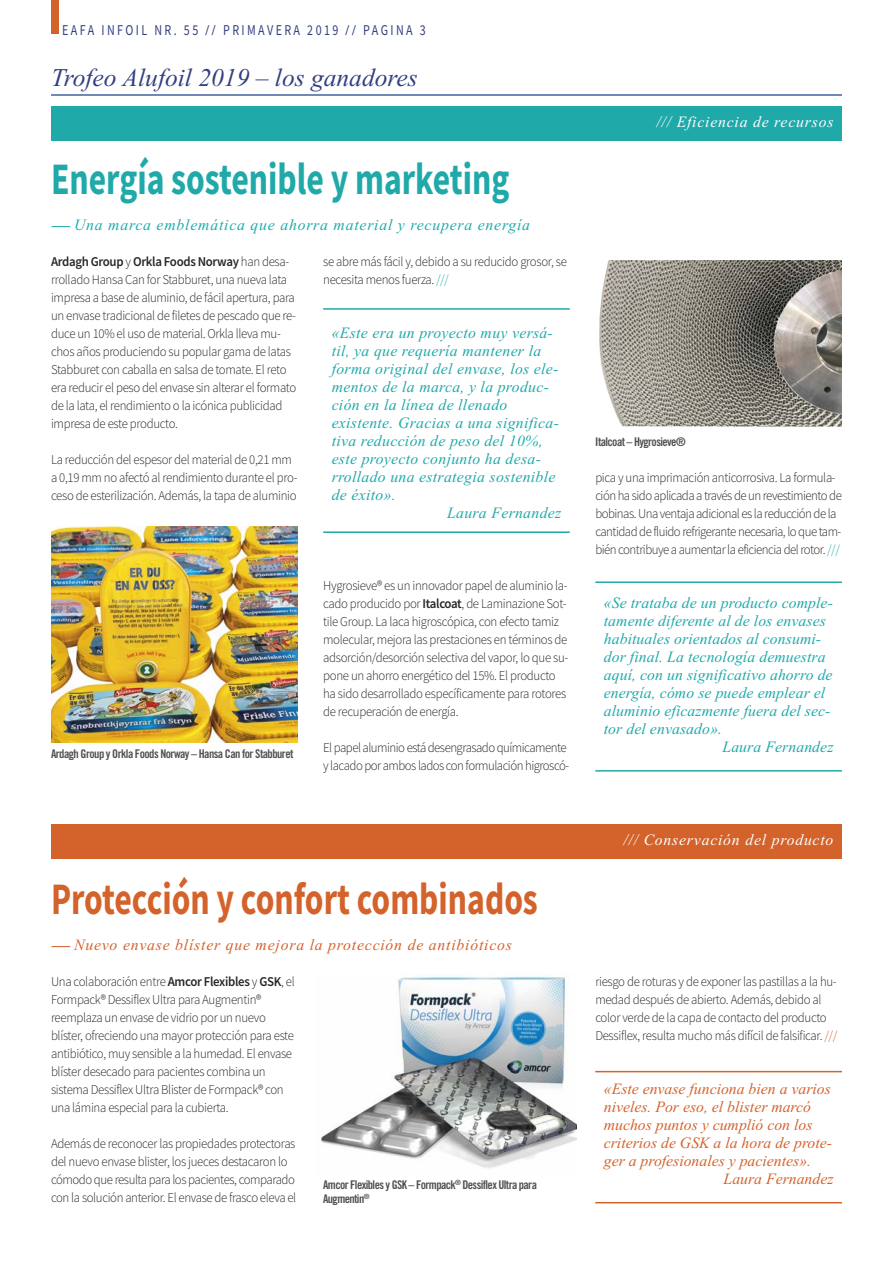
<style>
.page{position:relative;width:893px;height:1263px;background:#fff}
.page>*{position:absolute;margin:0;border:0;box-sizing:border-box;transform-origin:0 0}
.t1{font:700 45px "Source Sans Pro";color:#d4622b;scale:.75 1}
.t2{font:700 45px "Source Sans Pro";color:#20a9a9;scale:.75 1}
.t3{font:italic 25.5px "Times New Roman";color:#333f81}
.t4{font:italic 15.75px "Times New Roman";letter-spacing:.02em;color:#20a9a9}
.t5{font:italic 15.75px "Times New Roman";color:#d4622b}
.t6{font:italic 15.75px "Times New Roman";letter-spacing:.05em;color:#d4622b}
.t7{font:italic 15.75px "Times New Roman";letter-spacing:.05em;color:#20a9a9}
.t8{font:italic 15.75px "Times New Roman";letter-spacing:.05em;color:#fff}
.t9{font:15px "Source Sans Pro";letter-spacing:.2em;color:#333f81;scale:.8 1}
.t10{font:300 13.5px/18px "Source Sans Pro";letter-spacing:-.025em;color:#272526;scale:.95 1}
.t11{font:12px/13.5px "Trade Gothic Bold Cond Twenty";letter-spacing:-.05em;color:#525152}
.s1{font-family:"Trade Gothic Cond Eighteen";font-size:13.5px}
.s2{font-weight:600}
.s3{color:#20a9a9}
.s4{color:#d4622b}
</style>
<div class="page">
<div style="left:51px;top:0;width:7px;height:34px;background:#d4622b"></div>
<hr style="left:51px;top:94px;width:791px;height:2px;background:#4362a2">
<div style="left:51px;top:106px;width:791px;height:34px;background:#20a9a9"></div>
<div style="left:51px;top:824px;width:791px;height:34px;background:#d4622b"></div>
<img style="left:51px;top:526px;width:247px;height:216px">
<img style="left:599px;top:260px;width:243px;height:167px">
<img style="left:321px;top:976px;width:256px;height:193px">
<hr style="left:595px;top:1071px;width:247px;height:1px;background:#d4622b">
<hr style="left:595px;top:1202px;width:247px;height:1px;background:#d4622b">
<hr style="left:323px;top:308px;width:247px;height:2px;background:#20a9a9">
<hr style="left:323px;top:531px;width:247px;height:2px;background:#20a9a9">
<hr style="left:595px;top:581px;width:247px;height:2px;background:#20a9a9">
<hr style="left:595px;top:770px;width:247px;height:2px;background:#20a9a9">
<p class="t9" style="left:62px;top:24px;width:456px">EAFA INFOIL NR. 55 <span class="s1">//</span> PRIMAVERA 2019 <span class="s1">//</span> PAGINA 3</p>
<h2 class="t3" style="left:51px;top:62px;width:368px">Trofeo Alufoil 2019 – los ganadores</h2>
<h1 class="t2" style="left:51px;top:162px;width:613px">Energía sostenible y marketing</h1>
<p class="t7" style="left:51px;top:215px;width:480px">----- Una marca emblemática que ahorra material y recupera energía</p>
<p class="t10" style="left:51px;top:254px;width:260px"><span class="s2">Ardagh Group</span> y <span class="s2">Orkla Foods Norway</span> han desa&shy;rrollado Hansa Can for Stabburet, una nueva lata impresa a base de aluminio, de fácil apertura, para un envase tradicional de filetes de pescado que re&shy;duce un 10% el uso de material. Orkla lleva mu&shy;chos años produciendo su popular gama de latas Stabburet con caballa en salsa de tomate. El reto era reducir el peso del envase sin alterar el formato de la lata, el rendimiento o la icónica publicidad impresa de este producto.</p>
<p class="t10" style="left:51px;top:452px;width:261px">La reducción del espesor del material de 0,21 mm a 0,19 mm no afectó al rendimiento durante el pro&shy;ceso de esterilización. Además, la tapa de aluminio</p>
<p class="t11" style="left:51px;top:747px;width:244px">Ardagh Group y Orkla Foods Norway – Hansa Can for Stabburet</p>
<p class="t10" style="left:323px;top:254px;width:258px">se abre más fácil y, debido a su reducido grosor, se necesita menos fuerza. <span class="s3">///</span></p>
<p class="t4" style="left:332px;top:323px;width:223px">«Este era un proyecto muy versá-</p>
<p class="t4" style="left:332px;top:341px;width:211px">til, ya que requería mantener la</p>
<p class="t4" style="left:332px;top:359px;width:228px">forma original del envase, los ele-</p>
<p class="t4" style="left:332px;top:377px;width:219px">mentos de la marca, y la produc-</p>
<p class="t4" style="left:332px;top:395px;width:177px">ción en la línea de llenado</p>
<p class="t4" style="left:332px;top:413px;width:229px">existente. Gracias a una significa-</p>
<p class="t4" style="left:332px;top:431px;width:212px">tiva reducción de peso del 10%,</p>
<p class="t4" style="left:332px;top:449px;width:211px">este proyecto conjunto ha desa-</p>
<p class="t4" style="left:332px;top:467px;width:225px">rrollado una estrategia sostenible</p>
<p class="t4" style="left:332px;top:485px;width:66px">de éxito».</p>
<p class="t4" style="left:447px;top:503px;width:116px">Laura Fernandez</p>
<p class="t10" style="left:323px;top:578px;width:259px">Hygrosieve® es un innovador papel de aluminio la&shy;cado producido por <span class="s2">Italcoat</span>, de Laminazione Sot&shy;tile Group. La laca higroscópica, con efecto tamiz molecular, mejora las prestaciones en términos de adsorción/desorción selectiva del vapor, lo que su&shy;pone un ahorro energético del 15%. El producto ha sido desarrollado específicamente para rotores de recuperación de energía.</p>
<p class="t10" style="left:323px;top:740px;width:261px">El papel aluminio está desengrasado químicamente y lacado por ambos lados con formulación higroscó-</p>
<h1 class="t1" style="left:51px;top:882px;width:651px">Protección y confort combinados</h1>
<p class="t6" style="left:51px;top:935px;width:462px">----- Nuevo envase blíster que mejora la protección de antibióticos</p>
<p class="t10" style="left:51px;top:974px;width:258px">Una colaboración entre <span class="s2">Amcor Flexibles</span> y <span class="s2">GSK</span>, el Formpack® Dessiflex Ultra para Augmentin® reemplaza un envase de vidrio por un nuevo blíster, ofreciendo una mayor protección para este antibiótico, muy sensible a la humedad. El envase blíster desecado para pacientes combina un sistema Dessiflex Ultra Blister de Formpack® con una lámina especial para la cubierta.</p>
<p class="t10" style="left:51px;top:1136px;width:260px">Además de reconocer las propiedades protectoras del nuevo envase blister, los jueces destacaron lo cómodo que resulta para los pacientes, comparado con la solución anterior. El envase de frasco eleva el</p>
<p class="t11" style="left:323px;top:1179px;width:215px">Amcor Flexibles y GSK – Formpack<sup>®</sup> Dessiflex Ultra para<br>Augmentin<sup>®</sup></p>
<p class="t8" style="left:656px;top:113px;width:179px">/// Eficiencia de recursos</p>
<p class="t11" style="left:595px;top:436px;width:92px">Italcoat – Hygrosieve®</p>
<p class="t10" style="left:595px;top:470px;width:261px">pica y una imprimación anticorrosiva. La formula&shy;ción ha sido aplicada a través de un revestimiento de bobinas. Una ventaja adicional es la reducción de la cantidad de fluido refrigerante necesaria, lo que tam&shy;bién contribuye a aumentar la eficiencia del rotor. <span class="s3">///</span></p>
<p class="t4" style="left:604px;top:593px;width:231px">«Se trataba de un producto comple-</p>
<p class="t4" style="left:604px;top:611px;width:224px">tamente diferente al de los envases</p>
<p class="t4" style="left:604px;top:629px;width:219px">habituales orientados al consumi-</p>
<p class="t4" style="left:604px;top:647px;width:223px">dor final. La tecnología demuestra</p>
<p class="t4" style="left:604px;top:665px;width:230px">aquí, con un significativo ahorro de</p>
<p class="t4" style="left:604px;top:683px;width:223px">energía, cómo se puede emplear el</p>
<p class="t4" style="left:604px;top:701px;width:228px">aluminio eficazmente fuera del sec-</p>
<p class="t4" style="left:604px;top:719px;width:120px">tor del envasado».</p>
<p class="t4" style="left:722px;top:737px;width:112px">Laura Fernandez</p>
<p class="t8" style="left:623px;top:830px;width:212px">/// Conservación del producto</p>
<p class="t10" style="left:595px;top:974px;width:256px">riesgo de roturas y de exponer las pastillas a la hu&shy;medad después de abierto. Además, debido al color verde de la capa de contacto del producto Dessiflex, resulta mucho más difícil de falsificar. <span class="s4">///</span></p>
<p class="t5" style="left:604px;top:1079px;width:229px">«Este envase funciona bien a varios</p>
<p class="t5" style="left:604px;top:1097px;width:209px">niveles. Por eso, el blister marcó</p>
<p class="t5" style="left:604px;top:1115px;width:210px">muchos puntos y cumplió con los</p>
<p class="t5" style="left:604px;top:1133px;width:230px">criterios de GSK a la hora de prote-</p>
<p class="t5" style="left:604px;top:1151px;width:209px">ger a profesionales y pacientes».</p>
<p class="t5" style="left:724px;top:1169px;width:111px">Laura Fernandez</p>
</div>
